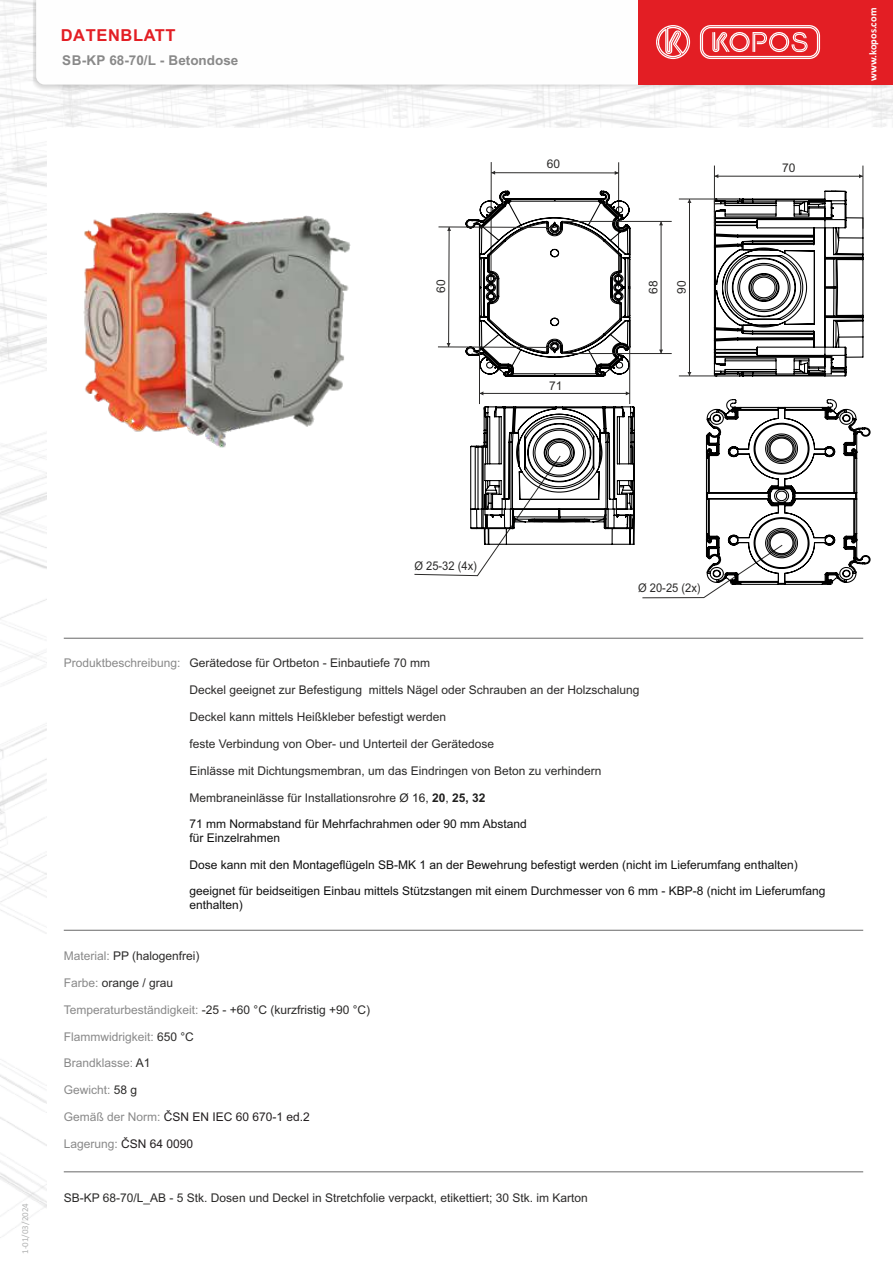
<style>
.page{position:relative;width:893px;height:1263px;background:#fff}
.page>*{position:absolute;margin:0;border:0;box-sizing:border-box;transform-origin:0 0}
.t1{font:700 16.5px "Arial";letter-spacing:.035em;color:#e31e24}
.t2{font:700 13.5px "Arial";color:#898989}
.t3{font:12px "Arial";color:#2b2a29}
.t4{font:12px/13.4px "Arial";color:#101010}
.t5{font:12px "Arial";color:#898989}
.t6{font:12px "Arial";color:#231f20}
.t7{font:12px "Arial";color:#2b2a29;scale:.93 1}
.t8{font:700 10.5px "Calibri";color:#fefefe}
.t9{font:9px "Calibri";color:#b2b3b3}
.s1{color:#201f1e}
.s2{font-weight:700;color:#201f1e}
.s3{color:#898989}
.s4{color:#2b2a29}
.s5{color:#231f20}
</style>
<div class="page">
<img style="left:0;top:0;width:46px;height:1238px">
<svg style="left:33px;top:0;width:860px;height:91px"></svg>
<svg style="left:36px;top:0;width:602px;height:85px"></svg>
<div style="left:638px;top:0;width:255px;height:85px;background:#e31e24"></div>
<svg style="left:700px;top:25px;width:120px;height:34px"></svg>
<svg style="left:656px;top:25px;width:34px;height:34px"></svg>
<img style="left:83px;top:211px;width:268px;height:237px">
<hr style="left:618px;top:162px;width:1px;height:125px;background:#2b2a29">
<hr style="left:491px;top:162px;width:1px;height:125px;background:#2b2a29">
<hr style="left:491px;top:172px;width:128px;height:1px;background:#2b2a29">
<svg style="left:615px;top:171px;width:4px;height:4px"></svg>
<svg style="left:414px;top:406px;width:221px;height:171px"></svg>
<svg style="left:713px;top:190px;width:151px;height:187px"></svg>
<svg style="left:642px;top:399px;width:229px;height:199px"></svg>
<hr style="left:563px;top:353px;width:109px;height:1px;background:#2b2a29">
<hr style="left:563px;top:221px;width:109px;height:1px;background:#2b2a29">
<hr style="left:661px;top:221px;width:1px;height:132px;background:#2b2a29">
<hr style="left:629px;top:346px;width:1px;height:58px;background:#2b2a29">
<hr style="left:479px;top:346px;width:1px;height:58px;background:#2b2a29">
<hr style="left:479px;top:393px;width:151px;height:1px;background:#2b2a29">
<hr style="left:679px;top:376px;width:38px;height:1px;background:#2b2a29">
<hr style="left:679px;top:199px;width:38px;height:1px;background:#2b2a29">
<hr style="left:689px;top:199px;width:1px;height:177px;background:#2b2a29">
<hr style="left:714px;top:166px;width:1px;height:63px;background:#2b2a29">
<hr style="left:863px;top:166px;width:1px;height:63px;background:#2b2a29">
<hr style="left:714px;top:176px;width:149px;height:1px;background:#2b2a29">
<svg style="left:438px;top:187px;width:193px;height:191px"></svg>
<hr style="left:64px;top:638px;width:799px;height:1px;background:#898989">
<hr style="left:64px;top:930px;width:799px;height:1px;background:#898989">
<hr style="left:64px;top:1171px;width:799px;height:1px;background:#898989">
<h1 class="t1" style="left:61px;top:29px;width:116px">DATENBLATT</h1>
<p class="t2" style="left:62px;top:55px;width:178px">SB-KP 68-70/L - Betondose</p>
<p class="t3" style="left:436px;top:293px;width:15px;rotate:-90deg">60</p>
<p class="t3" style="left:547px;top:159px;width:15px">60</p>
<p class="t3" style="left:549px;top:381px;width:15px">71</p>
<p class="t3" style="left:649px;top:294px;width:15px;rotate:-90deg">68</p>
<p class="t3" style="left:677px;top:294px;width:15px;rotate:-90deg">90</p>
<p class="t3" style="left:782px;top:164px;width:15px">70</p>
<p class="t8" style="left:869px;top:81px;width:75px;rotate:-90deg">www.kopos.com</p>
<p class="t9" style="left:21px;top:1254px;width:52px;rotate:-90deg">1-01/03/2024</p>
<p class="t7" style="left:414px;top:561px;width:69px">Ø 25-32 (4x)</p>
<p class="t7" style="left:638px;top:583px;width:69px">Ø 20-25 (2x)</p>
<p class="t5" style="left:64px;top:658px;width:118px">Produktbeschreibung:</p>
<p class="t3" style="left:189px;top:659px;width:242px">Gerätedose für Ortbeton - Einbautiefe 70 mm</p>
<p class="t3" style="left:189px;top:685px;width:452px">Deckel geeignet zur Befestigung mittels Nägel oder Schrauben an der Holzschalung</p>
<p class="t3" style="left:189px;top:712px;width:258px">Deckel kann mittels Heißkleber befestigt werden</p>
<p class="t3" style="left:189px;top:739px;width:306px">feste Verbindung von Ober- und Unterteil der Gerätedose</p>
<p class="t3" style="left:189px;top:766px;width:414px">Einlässe mit Dichtungsmembran, um das Eindringen von Beton zu verhindern</p>
<p class="t3" style="left:189px;top:793px;width:298px">Membraneinlässe für Installationsrohre <span class="s1">Ø 16,</span> <span class="s2">20</span><span class="s1">,</span> <span class="s2">25, 32</span></p>
<p class="t4" style="left:189px;top:818px;width:339px">71 mm Normabstand für Mehrfachrahmen oder 90 mm Abstand für Einzelrahmen</p>
<p class="t4" style="left:189px;top:859px;width:610px">Dose kann mit den Montageflügeln SB-MK 1 an der Bewehrung befestigt werden (nicht im Lieferumfang enthalten)</p>
<p class="t4" style="left:189px;top:885px;width:638px">geeignet für beidseitigen Einbau mittels Stützstangen mit einem Durchmesser von 6 mm - KBP-8 (nicht im Lieferumfang enthalten)</p>
<p class="t3" style="left:64px;top:951px;width:137px"><span class="s3">Material:</span> PP (halogenfrei)</p>
<p class="t3" style="left:64px;top:978px;width:111px"><span class="s3">Farbe:</span> orange / grau</p>
<p class="t3" style="left:64px;top:1005px;width:308px"><span class="s3">Temperaturbeständigkeit:</span> -25 - +60 °C (kurzfristig +90 °C)</p>
<p class="t5" style="left:64px;top:1032px;width:132px">Flammwidrigkeit: <span class="s4">650 °C</span></p>
<p class="t5" style="left:64px;top:1059px;width:88px">Brandklasse: <span class="s4">A1</span></p>
<p class="t5" style="left:64px;top:1085px;width:75px">Gewicht: <span class="s4">58 g</span></p>
<p class="t6" style="left:64px;top:1112px;width:248px"><span class="s3">Gemäß der Norm:</span> ČSN EN IEC 60 670-1 ed.2</p>
<p class="t5" style="left:64px;top:1139px;width:131px">Lagerung: <span class="s5">ČSN 64 0090</span></p>
<p class="t3" style="left:64px;top:1193px;width:526px">SB-KP 68-70/L_AB - 5 Stk. Dosen und Deckel in Stretchfolie verpackt, etikettiert; 30 Stk. im Karton</p>
</div>
